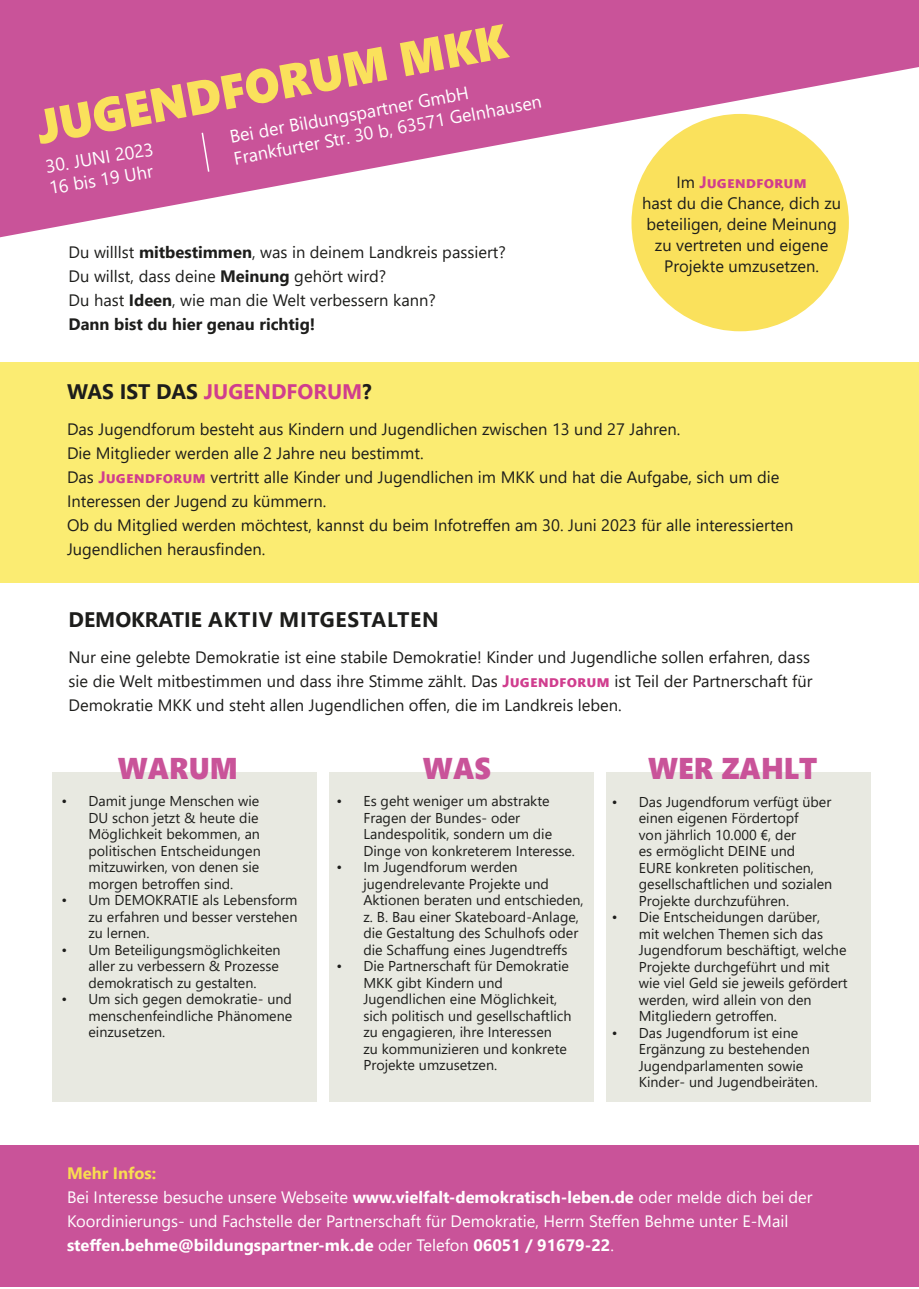
<style>
.page{position:relative;width:919px;height:1289px;background:#fff}
.page>*{position:absolute;margin:0;border:0;box-sizing:border-box;transform-origin:0 0}
.t1{font:48px "Segoe UI Black";color:#fae15c;scale:.95 1}
.t2{font:30px "Segoe UI Black";color:#c95399;scale:.95 1}
.t3{font:700 21px "Segoe UI";letter-spacing:.015em;color:#1d1d1b}
.t4{font:700 21px "Segoe UI";color:#d03d8e}
.t5{font:18px "Segoe UI";color:#fff}
.t6{font:16.5px/21px "Segoe UI";color:#1d1d1b;text-align:center}
.t7{font:16.5px/24px "Segoe UI";color:#fff}
.t8{font:700 16.5px "Segoe UI";color:#1d1d1b}
.t9{font:700 16.5px "Segoe UI";color:#d03d8e}
.t10{font:700 16.5px "Segoe UI";color:#f9dd50}
.t11{font:14.25px/16.5px "Segoe UI";color:#1d1d1b}
.s1{font-weight:700}
.s2{font-weight:400;color:#1d1d1b}
.s3{color:#1d1d1b}
.s4{font-weight:700;color:#d03d8e}
</style>
<div class="page">
<svg style="left:0;top:0;width:918px;height:237px;fill:#c95399"></svg>
<div style="left:631px;top:114px;width:217px;height:217px;background:#fae15c;border-radius:50%"></div>
<div style="left:0;top:362px;width:918px;height:221px;background:#fbec72"></div>
<div style="left:53px;top:772px;width:264px;height:329px;background:#e8e9e1"></div>
<div style="left:605px;top:772px;width:265px;height:329px;background:#e8e9e1"></div>
<div style="left:329px;top:772px;width:264px;height:329px;background:#e8e9e1"></div>
<div style="left:1px;top:1145px;width:917px;height:141px;background:#c95399"></div>
<svg style="left:200px;top:131px;width:10px;height:42px"></svg>
<p class="t1" style="left:30px;top:95px;width:504px;rotate:-11deg">JUGENDFORUM MKK</p>
<p class="t5" style="left:227px;top:119px;width:244px;rotate:-10deg">Bei der Bildungspartner GmbH</p>
<p class="t5" style="left:231px;top:140px;width:314px;rotate:-10deg">Frankfurter Str. 30 b, 63571 Gelnhausen</p>
<p class="t5" style="left:43px;top:150px;width:111px;rotate:-10deg">30. JUNI 2023</p>
<p class="t5" style="left:46px;top:172px;width:106px;rotate:-10deg">16 bis 19 Uhr</p>
<p class="t6" style="left:69px;top:240px;width:438px">Du willlst <span class="s1">mitbestimmen</span>, was in deinem Landkreis passiert?</p>
<p class="t6" style="left:69px;top:264px;width:319px">Du willst, dass deine <span class="s1">Meinung</span> gehört wird?</p>
<p class="t6" style="left:69px;top:288px;width:369px">Du hast <span class="s1">Ideen</span>, wie man die Welt verbessern kann?</p>
<p class="t8" style="left:69px;top:309px;width:248px">Dann bist du hier genau richtig!</p>
<p class="t9" style="left:676px;top:167px;width:132px"><span class="s2">Im</span> Jugendforum</p>
<p class="t6" style="left:642px;top:191px;width:200px">hast du die Chance, dich zu beteiligen, deine Meinung zu vertreten und eigene<br>Projekte umzusetzen.</p>
<p class="t4" style="left:67px;top:372px;width:306px"><span class="s3">WAS IST DAS</span> JUGENDFORUM<span class="s3">?</span></p>
<p class="t6" style="left:67px;top:417px;width:615px">Das Jugendforum besteht aus Kindern und Jugendlichen zwischen 13 und 27 Jahren.</p>
<p class="t6" style="left:67px;top:441px;width:358px">Die Mitglieder werden alle 2 Jahre neu bestimmt.</p>
<p class="t6" style="left:67px;top:465px;width:714px">Das <span class="s4">Jugendforum</span> vertritt alle Kinder und Jugendlichen im MKK und hat die Aufgabe, sich um die</p>
<p class="t6" style="left:67px;top:489px;width:261px">Interessen der Jugend zu kümmern.</p>
<p class="t6" style="left:67px;top:513px;width:728px">Ob du Mitglied werden möchtest, kannst du beim Infotreffen am 30. Juni 2023 für alle interessierten</p>
<p class="t6" style="left:67px;top:537px;width:200px">Jugendlichen herausfinden.</p>
<p class="t3" style="left:69px;top:600px;width:371px">DEMOKRATIE AKTIV MITGESTALTEN</p>
<p class="t6" style="left:69px;top:644px;width:745px;line-height:24px;text-align:left">Nur eine gelebte Demokratie ist eine stabile Demokratie! Kinder und Jugendliche sollen erfahren, dass sie die Welt mitbestimmen und dass ihre Stimme zählt. Das <span class="s4">Jugendforum</span> ist Teil der Partnerschaft für<br>Demokratie MKK und steht allen Jugendlichen offen, die im Landkreis leben.</p>
<p class="t2" style="left:118px;top:746px;width:128px">WARUM</p>
<p class="t2" style="left:423px;top:746px;width:73px">WAS</p>
<p class="t2" style="left:648px;top:746px;width:180px">WER ZAHLT</p>
<p class="t11" style="left:88px;top:791px;width:174px;text-indent:-27px">• Damit junge Menschen wie<br>DU schon jetzt &amp; heute die<br>Möglichkeit bekommen, an politischen Entscheidungen mitzuwirken, von denen sie morgen betroffen sind.</p>
<p class="t11" style="left:88px;top:890px;width:210px;text-align:justify;text-indent:-27px">• Um DEMOKRATIE als Lebensform zu erfahren und besser verstehen zu lernen.</p>
<p class="t11" style="left:88px;top:940px;width:194px;text-align:justify;text-indent:-27px">• Um Beteiligungsmöglichkeiten aller zu verbessern &amp; Prozesse demokratisch zu gestalten.</p>
<p class="t11" style="left:88px;top:989px;width:205px;text-align:justify;text-indent:-27px">• Um sich gegen demokratie- und menschenfeindliche Phänomene einzusetzen.</p>
<p class="t11" style="left:363px;top:791px;width:213px;text-indent:-27px">• Es geht weniger um abstrakte<br>Fragen der Bundes- oder<br>Landespolitik, sondern um die<br>Dinge von konkreterem Interesse.</p>
<p class="t11" style="left:363px;top:857px;width:222px;text-indent:-27px">• Im Jugendforum werden jugendrelevante Projekte und<br>Aktionen beraten und entschieden, z. B. Bau einer Skateboard-Anlage, die Gestaltung des Schulhofs oder die Schaffung eines Jugendtreffs</p>
<p class="t11" style="left:363px;top:956px;width:209px;text-indent:-27px">• Die Partnerschaft für Demokratie<br>MKK gibt Kindern und<br>Jugendlichen eine Möglichkeit, sich politisch und gesellschaftlich zu engagieren, ihre Interessen<br>zu kommunizieren und konkrete<br>Projekte umzusetzen.</p>
<p class="t11" style="left:638px;top:792px;width:195px;text-indent:-27px">• Das Jugendforum verfügt über einen eigenen Fördertopf<br>von jährlich 10.000 €, der<br>es ermöglicht DEINE und<br>EURE konkreten politischen, gesellschaftlichen und sozialen<br>Projekte durchzuführen.</p>
<p class="t11" style="left:638px;top:907px;width:210px;text-indent:-27px">• Die Entscheidungen darüber,<br>mit welchen Themen sich das<br>Jugendforum beschäftigt, welche<br>Projekte durchgeführt und mit wie viel Geld sie jeweils gefördert werden, wird allein von den<br>Mitgliedern getroffen.</p>
<p class="t11" style="left:638px;top:1023px;width:181px;text-indent:-27px">• Das Jugendforum ist eine<br>Ergänzung zu bestehenden<br>Jugendparlamenten sowie<br>Kinder- und Jugendbeiräten.</p>
<p class="t10" style="left:67px;top:1157px;width:91px">Mehr Infos:</p>
<p class="t7" style="left:67px;top:1183px;width:747px">Bei Interesse besuche unsere Webseite <span class="s1">www.vielfalt-demokratisch-leben.de</span> oder melde dich bei der<br>Koordinierungs- und Fachstelle der Partnerschaft für Demokratie, Herrn Steffen Behme unter E-Mail <span class="s1">steffen.behme@bildungspartner-mk.de</span> oder Telefon <span class="s1">06051 / 91679-22</span>.</p>
</div>
